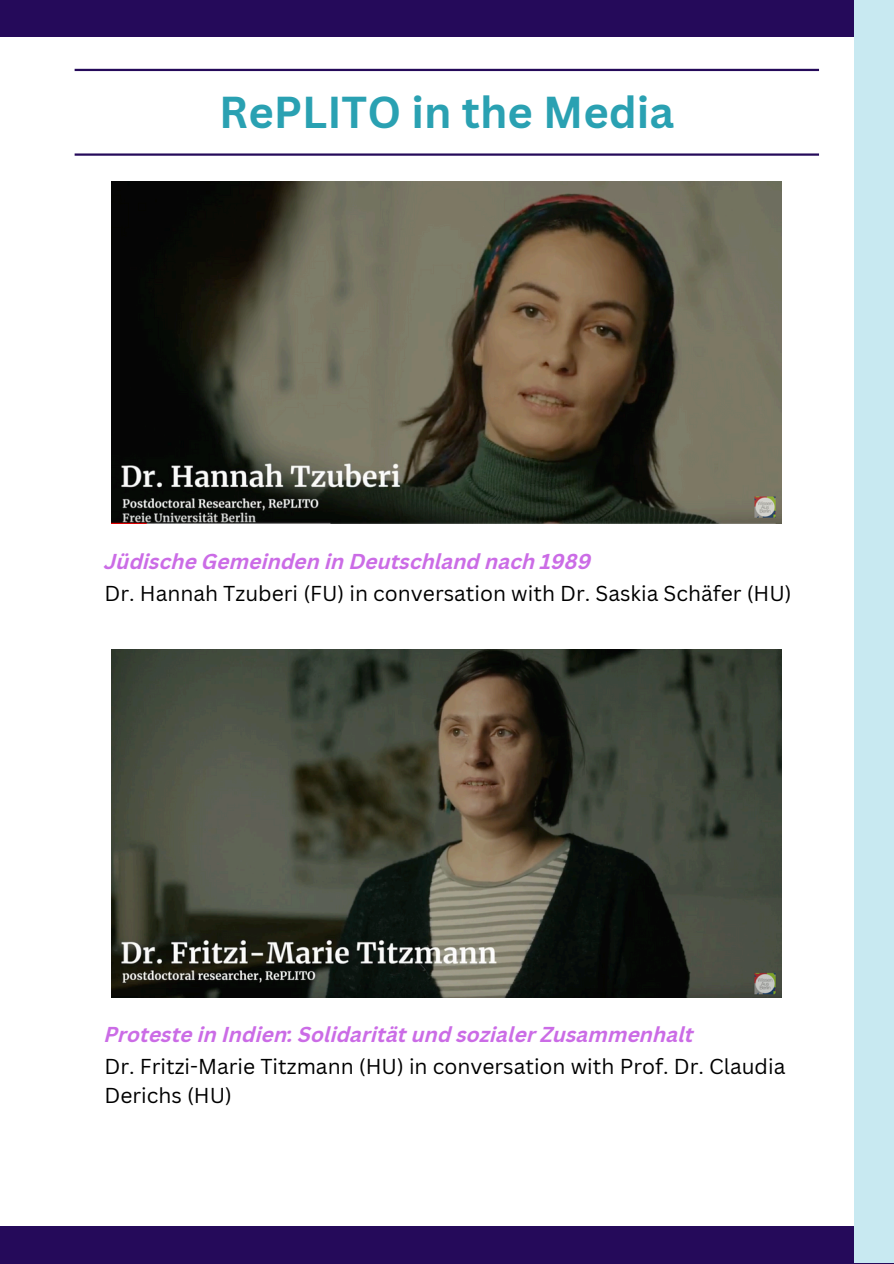
<style>
.page{position:relative;width:894px;height:1264px;background:#fff}
.page>*{position:absolute;margin:0;border:0;box-sizing:border-box;transform-origin:0 0}
.t1{font:700 43.5px "Canva Sans";color:#2aa1b2}
.t2{font:21px/29.2px "Canva Sans";color:#000}
.t3{font:italic 700 21px "Canva Sans";color:#cb6ce6}
</style>
<div class="page">
<div style="left:0;top:1226px;width:893px;height:37px;background:#250a5a"></div>
<div style="left:0;top:0;width:893px;height:37px;background:#250a5a"></div>
<div style="left:853px;top:0;width:39px;height:1263px;background:#c8e9f1"></div>
<hr style="left:75px;top:69px;width:743px;height:2px;background:#250a5a">
<hr style="left:75px;top:153px;width:743px;height:3px;background:#250a5a">
<img style="left:112px;top:181px;width:669px;height:342px">
<img style="left:112px;top:649px;width:669px;height:348px">
<p class="t1" style="left:219px;top:82px;width:456px">RePLITO in the Media</p>
<p class="t3" style="left:104px;top:553px;width:488px">Jüdische Gemeinden in Deutschland nach 1989</p>
<h1 class="t2" style="left:104px;top:578px;width:688px">Dr. Hannah Tzuberi (FU) in conversation with Dr. Saskia Schäfer (HU)</h1>
<p class="t3" style="left:104px;top:1026px;width:590px">Proteste in Indien: Solidarität und sozialer Zusammenhalt</p>
<p class="t2" style="left:104px;top:1050px;width:682px">Dr. Fritzi-Marie Titzmann (HU) in conversation with Prof. Dr. Claudia<br>Derichs (HU)</p>
</div>
